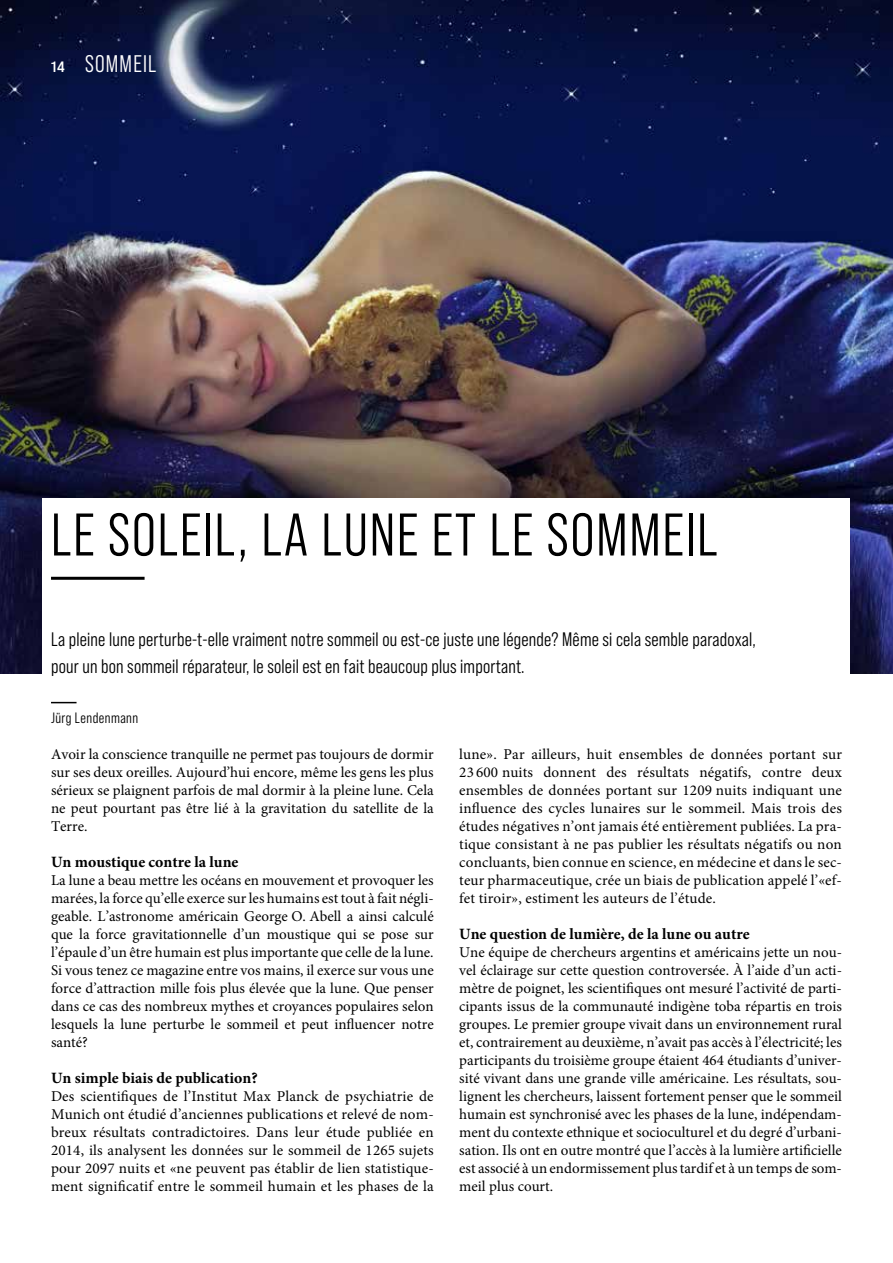
<style>
.page{position:relative;width:893px;height:1263px;background:#fff}
.page>*{position:absolute;margin:0;border:0;box-sizing:border-box;transform-origin:0 0}
.t1{font:60px "Bebas Neue Pro Middle";letter-spacing:.03em;color:#000}
.t2{font:24px "Bebas Neue Pro Middle";letter-spacing:.05em;color:#fff}
.t3{font:19.5px/27px "Bebas Neue Pro Middle";letter-spacing:.01em;color:#000}
.t4{font:700 15.75px "Minion Pro";color:#000}
.t5{font:15px/18px "Minion Pro";color:#000;text-align:justify}
.t6{font:15px "Bebas Neue Pro Middle";letter-spacing:.03em;color:#000}
.s1{font-family:"Bebas Neue Pro Exp Bd";font-size:15px}
</style>
<div class="page">
<img style="left:0;top:0;width:893px;height:673px">
<div style="left:43px;top:498px;width:807px;height:208px;background:#fff"></div>
<hr style="left:51px;top:577px;width:94px;height:3px;background:#000">
<svg style="left:51px;top:702px;width:26px;height:1px"></svg>
<h2 class="t2" style="left:51px;top:51px;width:107px"><span class="s1">14</span> SOMMEIL</h2>
<h1 class="t1" style="left:51px;top:501px;width:668px">LE SOLEIL, LA LUNE ET LE SOMMEIL</h1>
<h3 class="t3" style="left:51px;top:626px;width:706px">La pleine lune perturbe-t-elle vraiment notre sommeil ou est-ce juste une légende? Même si cela semble paradoxal, pour un bon sommeil réparateur, le soleil est en fait beaucoup plus important.</h3>
<p class="t6" style="left:51px;top:709px;width:89px">Jürg Lendenmann</p>
<p class="t5" style="left:51px;top:745px;width:384px">Avoir la conscience tranquille ne permet pas toujours de dormir sur ses deux oreilles. Aujourd’hui encore, même les gens les plus sérieux se plaignent parfois de mal dormir à la pleine lune. Cela ne peut pourtant pas être lié à la gravitation du satellite de la Terre.</p>
<p class="t4" style="left:51px;top:850px;width:189px">Un moustique contre la lune</p>
<p class="t5" style="left:51px;top:871px;width:384px">La lune a beau mettre les océans en mouvement et provoquer les marées, la force qu’elle exerce sur les humains est tout à fait négli&shy;geable. L’astronome américain George O. Abell a ainsi calculé que la force gravitationnelle d’un moustique qui se pose sur l’épaule d’un être humain est plus importante que celle de la lune.<br>Si vous tenez ce magazine entre vos mains, il exerce sur vous une force d’attraction mille fois plus élevée que la lune. Que penser dans ce cas des nombreux mythes et croyances populaires selon lesquels la lune perturbe le sommeil et peut influencer notre santé?</p>
<p class="t4" style="left:51px;top:1066px;width:208px">Un simple biais de publication?</p>
<p class="t5" style="left:51px;top:1087px;width:384px">Des scientifiques de l’Institut Max Planck de psychiatrie de Munich ont étudié d’anciennes publications et relevé de nom&shy;breux résultats contradictoires. Dans leur étude publiée en 2014, ils analysent les données sur le sommeil de 1265 sujets pour 2097 nuits et «ne peuvent pas établir de lien statistique&shy;ment significatif entre le sommeil humain et les phases de la</p>
<p class="t5" style="left:459px;top:745px;width:384px">lune». Par ailleurs, huit ensembles de données portant sur 23 600 nuits donnent des résultats négatifs, contre deux ensembles de données portant sur 1209 nuits indiquant une influence des cycles lunaires sur le sommeil. Mais trois des études négatives n’ont jamais été entièrement publiées. La pra&shy;tique consistant à ne pas publier les résultats négatifs ou non concluants, bien connue en science, en médecine et dans le sec&shy;teur pharmaceutique, crée un biais de publication appelé l’«ef&shy;fet tiroir», estiment les auteurs de l’étude.</p>
<p class="t4" style="left:459px;top:922px;width:292px">Une question de lumière, de la lune ou autre</p>
<p class="t5" style="left:459px;top:943px;width:384px">Une équipe de chercheurs argentins et américains jette un nou&shy;vel éclairage sur cette question controversée. À l’aide d’un acti&shy;mètre de poignet, les scientifiques ont mesuré l’activité de parti&shy;cipants issus de la communauté indigène toba répartis en trois groupes. Le premier groupe vivait dans un environnement rural et, contrairement au deuxième, n’avait pas accès à l’électricité; les participants du troisième groupe étaient 464 étudiants d’univer&shy;sité vivant dans une grande ville américaine. Les résultats, sou&shy;lignent les chercheurs, laissent fortement penser que le sommeil humain est synchronisé avec les phases de la lune, indépendam&shy;ment du contexte ethnique et socioculturel et du degré d’urbani&shy;sation. Ils ont en outre montré que l’accès à la lumière artificielle est associé à un endormissement plus tardif et à un temps de som&shy;meil plus court.</p>
</div>
